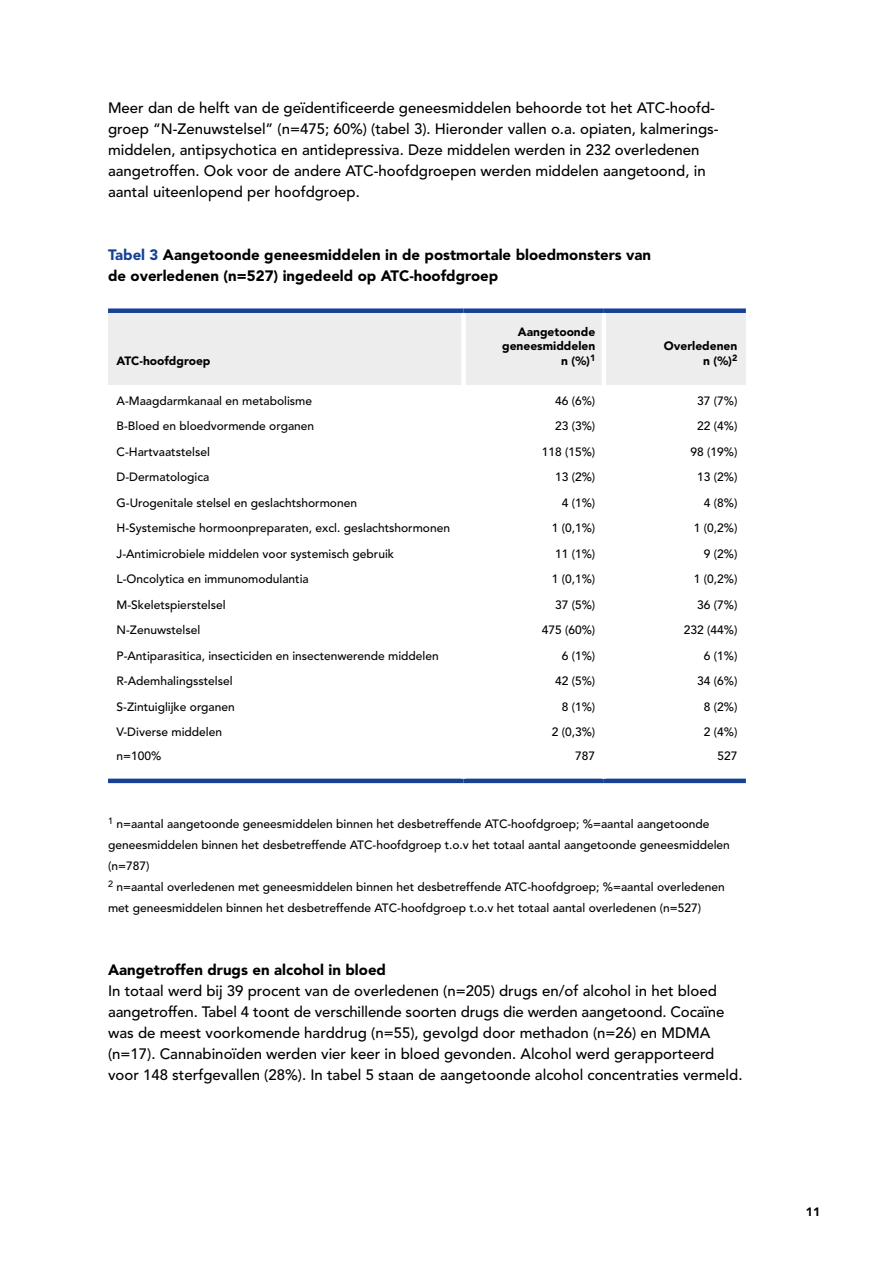
<style>
.page{position:relative;width:893px;height:1263px;background:#fff}
.page>*{position:absolute;margin:0;border:0;box-sizing:border-box;transform-origin:0 0}
.t1{font:500 15px/21px "Avenir LT Std";color:#000}
.t2{font:900 15px/21px "Avenir LT Std";color:#000}
.t3{font:500 12px/21px "Avenir LT Std";color:#000}
.t4{font:900 12px/14.4px "Avenir LT Std";color:#000;text-align:right}
.s1{color:#164194}
</style>
<div class="page">
<div style="left:108px;top:313px;width:638px;height:72px;background:#ededed"></div>
<div style="left:108px;top:308px;width:355px;height:5px;background:#164194"></div>
<div style="left:463px;top:308px;width:141px;height:5px;background:#164194"></div>
<div style="left:604px;top:308px;width:142px;height:5px;background:#164194"></div>
<hr style="left:108px;top:779px;width:355px;height:4px;background:#164194">
<hr style="left:463px;top:779px;width:141px;height:4px;background:#164194">
<hr style="left:604px;top:779px;width:142px;height:4px;background:#164194">
<div style="left:461px;top:313px;width:5px;height:72px;background:#fff"></div>
<hr style="left:602px;top:313px;width:4px;height:72px;background:#fff">
<p class="t1" style="left:108px;top:98px;width:612px">Meer dan de helft van de geïdentificeerde geneesmiddelen behoorde tot het ATC-hoofd&shy;groep “N-Zenuwstelsel” (n=475; 60%) (tabel 3). Hieronder vallen o.a. opiaten, kalmerings&shy;middelen, antipsychotica en antidepressiva. Deze middelen werden in 232 overledenen aangetroffen. Ook voor de andere ATC-hoofdgroepen werden middelen aangetoond, in aantal uiteenlopend per hoofdgroep.</p>
<p class="t2" style="left:108px;top:245px;width:545px"><span class="s1">Tabel 3</span> Aangetoonde geneesmiddelen in de postmortale bloedmonsters van de overledenen (n=527) ingedeeld op ATC-hoofdgroep</p>
<p class="t4" style="left:117px;top:353px;width:95px">ATC-hoofdgroep</p>
<p class="t4" style="left:502px;top:324px;width:95px">Aangetoonde geneesmiddelen n (%)<sup>1</sup></p>
<p class="t4" style="left:664px;top:339px;width:75px">Overledenen n (%)<sup>2</sup></p>
<p class="t3" style="left:117px;top:390px;width:197px">A-Maagdarmkanaal en metabolisme</p>
<p class="t3" style="left:555px;top:390px;width:42px">46 (6%)</p>
<p class="t3" style="left:697px;top:390px;width:42px">37 (7%)</p>
<p class="t3" style="left:117px;top:416px;width:199px">B-Bloed en bloedvormende organen</p>
<p class="t3" style="left:555px;top:416px;width:42px">23 (3%)</p>
<p class="t3" style="left:697px;top:416px;width:42px">22 (4%)</p>
<p class="t3" style="left:117px;top:441px;width:95px">C-Hartvaatstelsel</p>
<p class="t3" style="left:542px;top:441px;width:55px">118 (15%)</p>
<p class="t3" style="left:690px;top:441px;width:48px">98 (19%)</p>
<p class="t3" style="left:117px;top:467px;width:94px">D-Dermatologica</p>
<p class="t3" style="left:555px;top:467px;width:42px">13 (2%)</p>
<p class="t3" style="left:697px;top:467px;width:42px">13 (2%)</p>
<p class="t3" style="left:117px;top:492px;width:242px">G-Urogenitale stelsel en geslachtshormonen</p>
<p class="t3" style="left:562px;top:492px;width:35px">4 (1%)</p>
<p class="t3" style="left:704px;top:492px;width:35px">4 (8%)</p>
<p class="t3" style="left:117px;top:518px;width:335px">H-Systemische hormoonpreparaten, excl. geslachtshormonen</p>
<p class="t3" style="left:552px;top:518px;width:45px">1 (0,1%)</p>
<p class="t3" style="left:694px;top:518px;width:45px">1 (0,2%)</p>
<p class="t3" style="left:117px;top:543px;width:279px">J-Antimicrobiele middelen voor systemisch gebruik</p>
<p class="t3" style="left:555px;top:543px;width:42px">11 (1%)</p>
<p class="t3" style="left:704px;top:543px;width:35px">9 (2%)</p>
<p class="t3" style="left:117px;top:569px;width:194px">L-Oncolytica en immunomodulantia</p>
<p class="t3" style="left:552px;top:569px;width:45px">1 (0,1%)</p>
<p class="t3" style="left:694px;top:569px;width:45px">1 (0,2%)</p>
<p class="t3" style="left:117px;top:594px;width:111px">M-Skeletspierstelsel</p>
<p class="t3" style="left:555px;top:594px;width:42px">37 (5%)</p>
<p class="t3" style="left:697px;top:594px;width:42px">36 (7%)</p>
<p class="t3" style="left:117px;top:620px;width:85px">N-Zenuwstelsel</p>
<p class="t3" style="left:542px;top:620px;width:55px">475 (60%)</p>
<p class="t3" style="left:684px;top:620px;width:55px">232 (44%)</p>
<p class="t3" style="left:117px;top:645px;width:324px">P-Antiparasitica, insecticiden en insectenwerende middelen</p>
<p class="t3" style="left:562px;top:645px;width:35px">6 (1%)</p>
<p class="t3" style="left:704px;top:645px;width:35px">6 (1%)</p>
<p class="t3" style="left:117px;top:671px;width:117px">R-Ademhalingsstelsel</p>
<p class="t3" style="left:555px;top:671px;width:42px">42 (5%)</p>
<p class="t3" style="left:697px;top:671px;width:42px">34 (6%)</p>
<p class="t3" style="left:117px;top:696px;width:120px">S-Zintuiglijke organen</p>
<p class="t3" style="left:562px;top:696px;width:35px">8 (1%)</p>
<p class="t3" style="left:704px;top:696px;width:35px">8 (2%)</p>
<p class="t3" style="left:117px;top:722px;width:107px">V-Diverse middelen</p>
<p class="t3" style="left:552px;top:722px;width:45px">2 (0,3%)</p>
<p class="t3" style="left:704px;top:722px;width:35px">2 (4%)</p>
<p class="t3" style="left:117px;top:746px;width:46px">n=100%</p>
<p class="t3" style="left:575px;top:746px;width:22px">787</p>
<p class="t3" style="left:717px;top:746px;width:22px">527</p>
<p class="t3" style="left:108px;top:813px;width:623px"><sup>1</sup> n=aantal aangetoonde geneesmiddelen binnen het desbetreffende ATC-hoofdgroep; %=aantal aangetoonde geneesmiddelen binnen het desbetreffende ATC-hoofdgroep t.o.v het totaal aantal aangetoonde geneesmiddelen (n=787)<br><sup>2</sup> n=aantal overledenen met geneesmiddelen binnen het desbetreffende ATC-hoofdgroep; %=aantal overledenen met geneesmiddelen binnen het desbetreffende ATC-hoofdgroep t.o.v het totaal aantal overledenen (n=527)</p>
<p class="t2" style="left:108px;top:959px;width:280px">Aangetroffen drugs en alcohol in bloed</p>
<p class="t1" style="left:108px;top:980px;width:636px">In totaal werd bij 39 procent van de overledenen (n=205) drugs en/of alcohol in het bloed aangetroffen. Tabel 4 toont de verschillende soorten drugs die werden aangetoond. Cocaïne was de meest voorkomende harddrug (n=55), gevolgd door methadon (n=26) en MDMA (n=17). Cannabinoïden werden vier keer in bloed gevonden. Alcohol werd gerapporteerd voor 148 sterfgevallen (28%). In tabel 5 staan de aangetoonde alcohol concentraties vermeld.</p>
<p class="t4" style="left:806px;top:1205px;width:16px">11</p>
</div>
